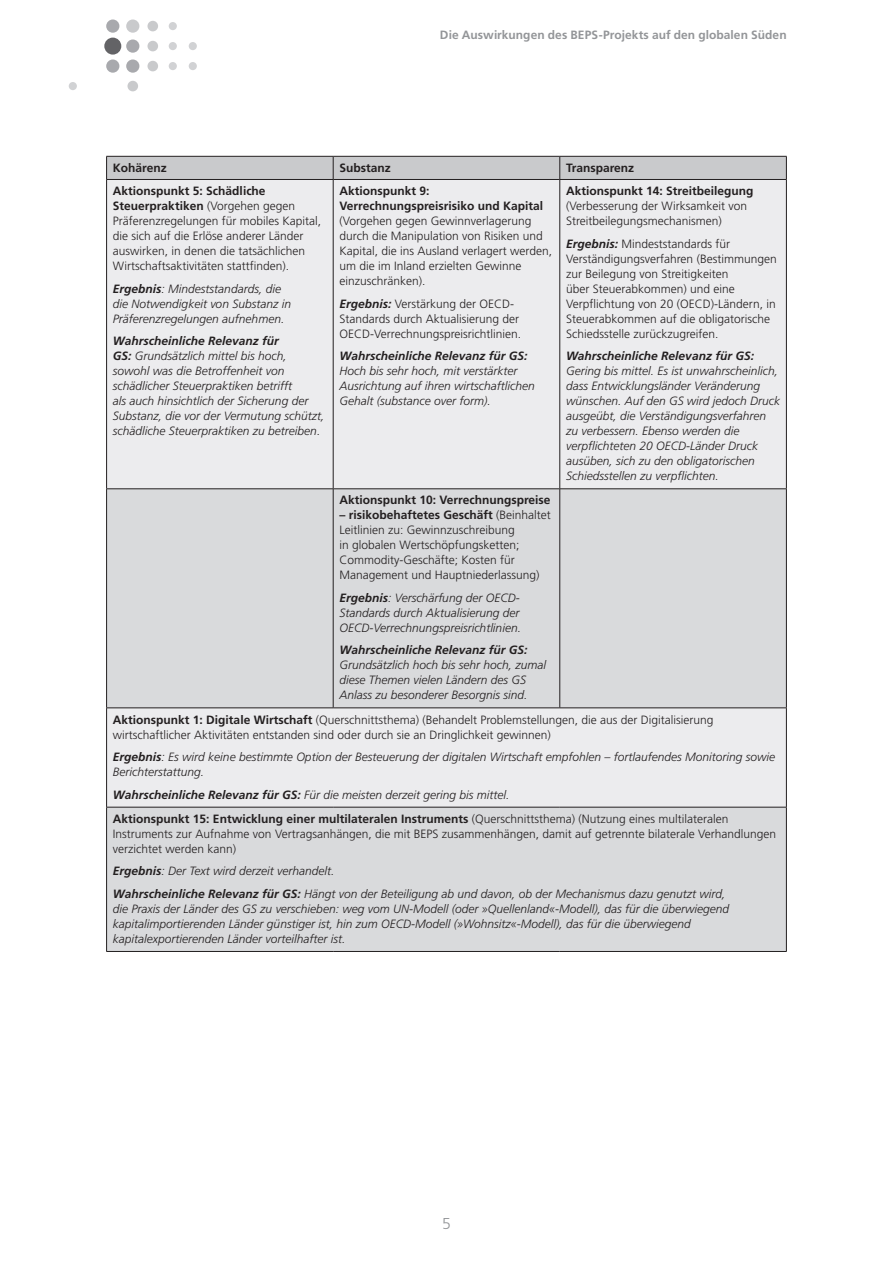
<style>
.page{position:relative;width:893px;height:1263px;background:#fff}
.page>*{position:absolute;margin:0;border:0;box-sizing:border-box;transform-origin:0 0}
._900_KT_Pagina{font:300 15.75px "Frutiger CE";color:#939598}
._303_T_F{font:italic 300 12px/15px "Frutiger CE";color:#231f20}
._303_T_F-2{font:300 12px/15px "Frutiger CE";color:#231f20}
._901_KT_1{font:700 12px "Frutiger CE";letter-spacing:.005em;color:#939598}
._303_T_F-3{font:700 12px "Frutiger CE";color:#231f20}
._302_T_K{font:700 12px "Frutiger CE";color:#231f20}
.s1{font-weight:700}
.s2{font-weight:700;font-style:italic}
</style>
<div class="page">
<div style="left:104px;top:38px;width:17px;height:17px;background:#636366;border-radius:50%"></div>
<div style="left:69px;top:82px;width:8px;height:8px;background:#d1d2d4;border-radius:50%"></div>
<div style="left:127px;top:81px;width:11px;height:10px;background:#c9cacc;border-radius:50%"></div>
<div style="left:169px;top:22px;width:8px;height:8px;background:#d1d2d4;border-radius:50%"></div>
<div style="left:147px;top:21px;width:11px;height:10px;background:#c9cacc;border-radius:50%"></div>
<div style="left:189px;top:42px;width:8px;height:8px;background:#d1d2d4;border-radius:50%"></div>
<div style="left:169px;top:42px;width:8px;height:8px;background:#d1d2d4;border-radius:50%"></div>
<div style="left:147px;top:41px;width:11px;height:10px;background:#c9cacc;border-radius:50%"></div>
<div style="left:189px;top:62px;width:8px;height:8px;background:#d1d2d4;border-radius:50%"></div>
<div style="left:169px;top:62px;width:8px;height:8px;background:#d1d2d4;border-radius:50%"></div>
<div style="left:147px;top:61px;width:11px;height:10px;background:#c9cacc;border-radius:50%"></div>
<div style="left:126px;top:20px;width:13px;height:13px;background:#c9cacc;border-radius:50%"></div>
<div style="left:106px;top:20px;width:13px;height:13px;background:#a8a9ad;border-radius:50%"></div>
<div style="left:126px;top:39px;width:13px;height:14px;background:#a8a9ad;border-radius:50%"></div>
<div style="left:126px;top:59px;width:13px;height:14px;background:#a8a9ad;border-radius:50%"></div>
<div style="left:106px;top:59px;width:13px;height:14px;background:#a8a9ad;border-radius:50%"></div>
<div style="left:107px;top:180px;width:679px;height:308px;background:#ececee"></div>
<svg style="left:107px;top:489px;width:679px;height:462px;background:#dcdddf"></svg>
<div style="left:106px;top:156px;width:681px;height:23px;background:#c9cacc"></div>
<hr style="left:106px;top:179px;width:227px;height:1px;background:#231f20">
<hr style="left:333px;top:179px;width:227px;height:1px;background:#231f20">
<hr style="left:560px;top:179px;width:227px;height:1px;background:#231f20">
<hr style="left:106px;top:180px;width:1px;height:308px;background:#231f20">
<hr style="left:333px;top:180px;width:1px;height:308px;background:#231f20">
<hr style="left:559px;top:180px;width:1px;height:308px;background:#231f20">
<hr style="left:786px;top:180px;width:1px;height:308px;background:#231f20">
<hr style="left:106px;top:488px;width:227px;height:1px;background:#231f20">
<hr style="left:106px;top:489px;width:1px;height:218px;background:#231f20">
<hr style="left:333px;top:488px;width:227px;height:1px;background:#231f20">
<hr style="left:333px;top:489px;width:1px;height:218px;background:#231f20">
<hr style="left:560px;top:488px;width:227px;height:1px;background:#231f20">
<hr style="left:559px;top:489px;width:1px;height:218px;background:#231f20">
<hr style="left:786px;top:489px;width:1px;height:218px;background:#231f20">
<hr style="left:106px;top:707px;width:227px;height:1px;background:#231f20">
<hr style="left:106px;top:708px;width:1px;height:99px;background:#231f20">
<hr style="left:333px;top:707px;width:227px;height:1px;background:#231f20">
<hr style="left:560px;top:707px;width:227px;height:1px;background:#231f20">
<hr style="left:786px;top:708px;width:1px;height:99px;background:#231f20">
<hr style="left:106px;top:807px;width:227px;height:1px;background:#231f20">
<hr style="left:106px;top:807px;width:1px;height:144px;background:#231f20">
<hr style="left:333px;top:807px;width:227px;height:1px;background:#231f20">
<hr style="left:560px;top:807px;width:227px;height:1px;background:#231f20">
<hr style="left:786px;top:807px;width:1px;height:144px;background:#231f20">
<hr style="left:106px;top:951px;width:227px;height:1px;background:#231f20">
<hr style="left:333px;top:951px;width:227px;height:1px;background:#231f20">
<hr style="left:560px;top:951px;width:227px;height:1px;background:#231f20">
<p class="_901_KT_1" style="left:440px;top:28px;width:348px">Die Auswirkungen des BEPS-Projekts auf den globalen Süden</p>
<p class="_302_T_K" style="left:113px;top:160px;width:55px">Kohärenz</p>
<p class="_302_T_K" style="left:340px;top:160px;width:53px">Substanz</p>
<p class="_302_T_K" style="left:566px;top:160px;width:70px">Transparenz</p>
<p class="_303_T_F-2" style="left:113px;top:183px;width:210px"><span class="s1">Aktionspunkt 5: Schädliche Steuerpraktiken</span> (Vorgehen gegen Präferenzregelungen für mobiles Kapital, die sich auf die Erlöse anderer Länder auswirken, in denen die tatsächlichen Wirtschaftsaktivitäten stattfinden).</p>
<p class="_303_T_F" style="left:113px;top:281px;width:180px"><span class="s1">Ergebnis</span>: Mindeststandards, die die Notwendigkeit von Substanz in<br>Präferenzregelungen aufnehmen.</p>
<p class="_303_T_F" style="left:113px;top:333px;width:213px"><span class="s1">Wahrscheinliche Relevanz für<br>GS:</span> Grundsätzlich mittel bis hoch, sowohl was die Betroffenheit von schädlicher Steuerpraktiken betrifft<br>als auch hinsichtlich der Sicherung der Substanz, die vor der Vermutung schützt, schädliche Steuerpraktiken zu betreiben.</p>
<p class="_303_T_F-2" style="left:340px;top:183px;width:214px"><span class="s1">Aktionspunkt 9:<br>Verrechnungspreisrisiko und Kapital </span>(Vorgehen gegen Gewinnverlagerung durch die Manipulation von Risiken und<br>Kapital, die ins Ausland verlagert werden, um die im Inland erzielten Gewinne einzuschränken).</p>
<p class="_303_T_F-2" style="left:340px;top:296px;width:183px"><span class="s2">Ergebnis:</span> Verstärkung der OECD-<br>Standards durch Aktualisierung der<br>OECD-Verrechnungspreisrichtlinien.</p>
<p class="_303_T_F" style="left:340px;top:348px;width:197px"><span class="s1">Wahrscheinliche Relevanz für GS:<br></span>Hoch bis sehr hoch, mit verstärkter Ausrichtung auf ihren wirtschaftlichen Gehalt (substance over form).</p>
<p class="_303_T_F-2" style="left:566px;top:183px;width:189px"><span class="s1">Aktionspunkt 14: Streitbeilegung </span>(Verbesserung der Wirksamkeit von<br>Streitbeilegungsmechanismen)</p>
<p class="_303_T_F-2" style="left:566px;top:236px;width:212px"><span class="s2">Ergebnis:</span> Mindeststandards für Verständigungsverfahren (Bestimmungen zur Beilegung von Streitigkeiten<br>über Steuerabkommen) und eine Verpflichtung von 20 (OECD)-Ländern, in Steuerabkommen auf die obligatorische Schiedsstelle zurückzugreifen.</p>
<p class="_303_T_F" style="left:566px;top:348px;width:215px"><span class="s1">Wahrscheinliche Relevanz für GS:<br></span>Gering bis mittel. Es ist unwahrscheinlich, dass Entwicklungsländer Veränderung wünschen. Auf den GS wird jedoch Druck ausgeübt, die Verständigungsverfahren zu verbessern. Ebenso werden die verpflichteten 20 OECD-Länder Druck ausüben, sich zu den obligatorischen Schiedsstellen zu verpflichten.</p>
<p class="_303_T_F-3" style="left:340px;top:493px;width:212px">Aktionspunkt 10: Verrechnungspreise</p>
<p class="_303_T_F-2" style="left:340px;top:507px;width:213px"><span class="s1">– risikobehaftetes Geschäft</span> (Beinhaltet Leitlinien zu: Gewinnzuschreibung<br>in globalen Wertschöpfungsketten; Commodity-Geschäfte; Kosten für Management und Hauptniederlassung)</p>
<p class="_303_T_F" style="left:340px;top:590px;width:183px;text-align:justify"><span class="s1">Ergebnis</span>: Verschärfung der OECD-Standards durch Aktualisierung der OECD-Verrechnungspreisrichtlinien.</p>
<p class="_303_T_F" style="left:340px;top:642px;width:208px"><span class="s1">Wahrscheinliche Relevanz für GS:<br></span>Grundsätzlich hoch bis sehr hoch, zumal diese Themen vielen Ländern des GS Anlass zu besonderer Besorgnis sind.</p>
<p class="_303_T_F-2" style="left:113px;top:712px;width:602px"><span class="s1">Aktionspunkt 1: Digitale Wirtschaft</span> (Querschnittsthema) (Behandelt Problemstellungen, die aus der Digitalisierung wirtschaftlicher Aktivitäten entstanden sind oder durch sie an Dringlichkeit gewinnen)</p>
<p class="_303_T_F" style="left:113px;top:749px;width:664px"><span class="s1">Ergebnis</span>: Es wird keine bestimmte Option der Besteuerung der digitalen Wirtschaft empfohlen – fortlaufendes Monitoring sowie<br>Berichterstattung.</p>
<p class="_303_T_F" style="left:113px;top:787px;width:398px"><span class="s1">Wahrscheinliche Relevanz für GS:</span> Für die meisten derzeit gering bis mittel.</p>
<p class="_303_T_F-2" style="left:113px;top:811px;width:665px"><span class="s1">Aktionspunkt 15: Entwicklung einer multilateralen Instruments</span> (Querschnittsthema) (Nutzung eines multilateralen<br>Instruments zur Aufnahme von Vertragsanhängen, die mit BEPS zusammenhängen, damit auf getrennte bilaterale Verhandlungen verzichtet werden kann)</p>
<p class="_303_T_F" style="left:113px;top:864px;width:223px"><span class="s1">Ergebnis</span>: Der Text wird derzeit verhandelt.</p>
<p class="_303_T_F" style="left:113px;top:886px;width:618px"><span class="s1">Wahrscheinliche Relevanz für GS:</span> Hängt von der Beteiligung ab und davon, ob der Mechanismus dazu genutzt wird, die Praxis der Länder des GS zu verschieben: weg vom UN-Modell (oder »Quellenland«-Modell), das für die überwiegend kapitalimportierenden Länder günstiger ist, hin zum OECD-Modell (»Wohnsitz«-Modell), das für die überwiegend kapitalexportierenden Länder vorteilhafter ist.</p>
<p class="_900_KT_Pagina" style="left:442px;top:1214px;width:10px">5</p>
</div>
